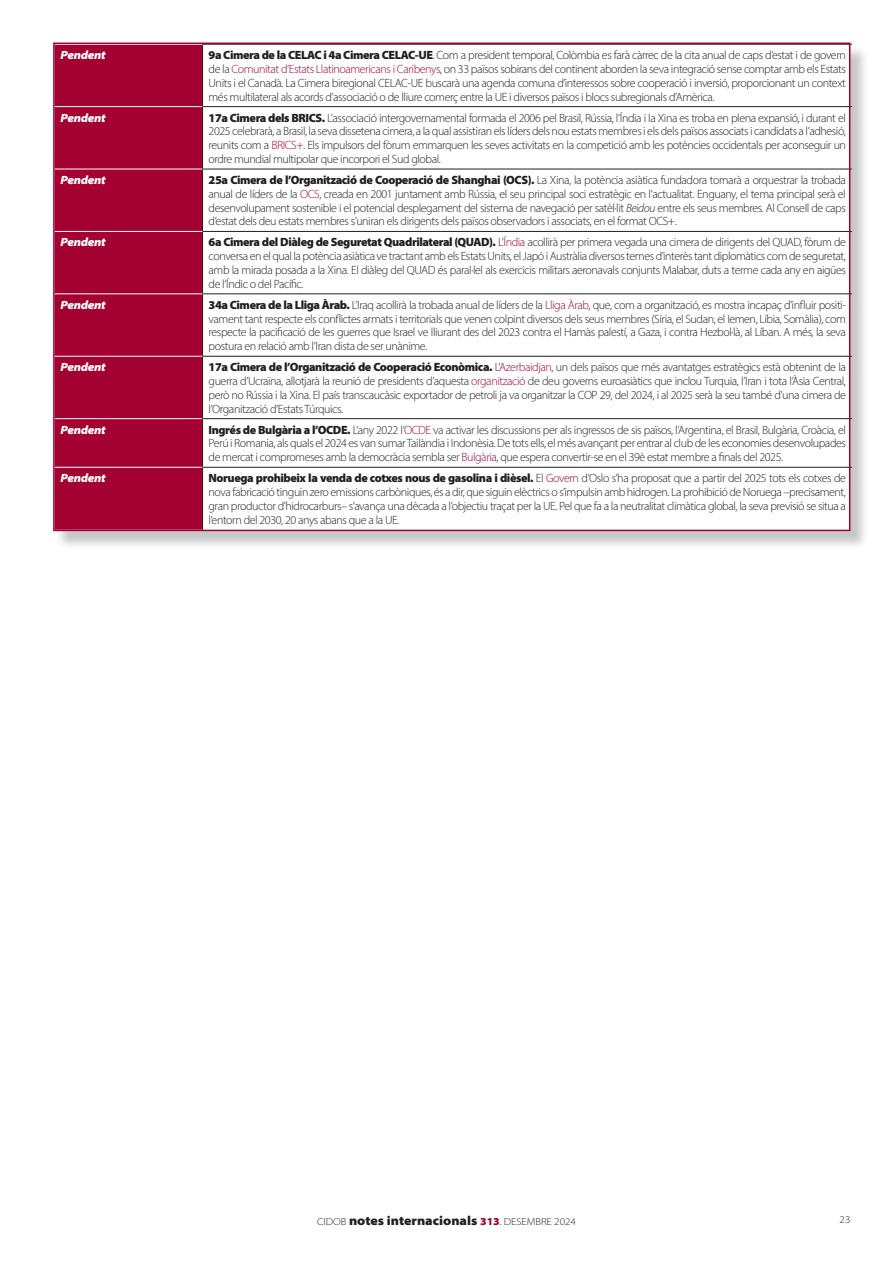
<style>
.page{position:relative;width:893px;height:1263px;background:#fff}
.page>*{position:absolute;margin:0;border:0;box-sizing:border-box;transform-origin:0 0}
.t1{font:900 semi-expanded 12.9px "Myriad Pro";color:#231f20}
.t2{font:300 12px/13.8px "Myriad Pro";letter-spacing:-.035em;color:#231f20;text-align:justify}
.t3{font:italic 900 semi-expanded 12px "Myriad Pro";letter-spacing:-.035em;color:#fff}
.t4{font:300 semi-expanded 10.2px "Myriad Pro";color:#231f20}
.s1{font-weight:900}
.s2{color:#a40133}
.s3{font-style:italic}
.s4{font-weight:300;font-size:10.2px}
.s5{font-size:10.65px;color:#a40133}
</style>
<div class="page">
<div style="left:55px;top:45px;width:814px;height:505px;background:#231f20;opacity:.25"></div>
<div style="left:54px;top:43px;width:796px;height:487px;background:#fff"></div>
<div style="left:56px;top:46px;width:146px;height:482px;background:#a40133"></div>
<hr style="left:202px;top:44px;width:1px;height:62px;background:#231f20">
<hr style="left:202px;top:107px;width:1px;height:62px;background:#231f20">
<hr style="left:202px;top:169px;width:1px;height:62px;background:#231f20">
<hr style="left:202px;top:232px;width:1px;height:62px;background:#231f20">
<hr style="left:202px;top:294px;width:1px;height:62px;background:#231f20">
<hr style="left:202px;top:356px;width:1px;height:62px;background:#231f20">
<hr style="left:202px;top:419px;width:1px;height:48px;background:#231f20">
<hr style="left:202px;top:467px;width:1px;height:63px;background:#231f20">
<hr style="left:202px;top:44px;width:650px;height:1px;background:#231f20">
<hr style="left:202px;top:106px;width:650px;height:1px;background:#231f20">
<hr style="left:202px;top:169px;width:650px;height:1px;background:#231f20">
<hr style="left:202px;top:231px;width:650px;height:1px;background:#231f20">
<hr style="left:202px;top:294px;width:650px;height:1px;background:#231f20">
<hr style="left:202px;top:356px;width:650px;height:1px;background:#231f20">
<hr style="left:202px;top:418px;width:650px;height:1px;background:#231f20">
<hr style="left:202px;top:467px;width:650px;height:1px;background:#231f20">
<hr style="left:55px;top:106px;width:147px;height:1px;background:#fff">
<hr style="left:55px;top:169px;width:147px;height:1px;background:#fff">
<hr style="left:55px;top:231px;width:147px;height:1px;background:#fff">
<hr style="left:55px;top:294px;width:147px;height:1px;background:#fff">
<hr style="left:55px;top:356px;width:147px;height:1px;background:#fff">
<hr style="left:55px;top:418px;width:147px;height:1px;background:#fff">
<hr style="left:55px;top:467px;width:147px;height:1px;background:#fff">
<p class="t3" style="left:61px;top:47px;width:47px">Pendent</p>
<p class="t2" style="left:209px;top:48px;width:639px"><span class="s1">9a Cimera de la CELAC i 4a Cimera CELAC-UE</span>. Com a president temporal, Colòmbia es farà càrrec de la cita anual de caps d’estat i de govern de la <span class="s2">Comunitat d’Estats Llatinoamericans i Caribenys</span>, on 33 països sobirans del continent aborden la seva integració sense comptar amb els Estats Units i el Canadà. La Cimera biregional CELAC-UE buscarà una agenda comuna d’interessos sobre cooperació i inversió, proporcionant un context més multilateral als acords d’associació o de lliure comerç entre la UE i diversos països i blocs subregionals d’Amèrica.</p>
<p class="t3" style="left:61px;top:109px;width:47px">Pendent</p>
<p class="t2" style="left:209px;top:111px;width:639px"><span class="s1">17a Cimera dels BRICS.</span> L’associació intergovernamental formada el 2006 pel Brasil, Rússia, l’Índia i la Xina es troba en plena expansió, i durant el 2025 celebrarà, a Brasil, la seva dissetena cimera, a la qual assistiran els líders dels nou estats membres i els dels països associats i candidats a l’adhesió, reunits com a <span class="s2">BRICS+</span>. Els impulsors del fòrum emmarquen les seves activitats en la competició amb les potències occidentals per aconseguir un ordre mundial multipolar que incorpori el Sud global.</p>
<p class="t3" style="left:61px;top:172px;width:47px">Pendent</p>
<p class="t2" style="left:209px;top:173px;width:639px"><span class="s1">25a Cimera de l’Organització de Cooperació de Shanghai (OCS).</span> La Xina, la potència asiàtica fundadora tornarà a orquestrar la trobada anual de líders de la <span class="s2">OCS</span>, creada en 2001 juntament amb Rússia, el seu principal soci estratègic en l’actualitat. Enguany, el tema principal serà el desenvolupament sostenible i el potencial desplegament del sistema de navegació per satèl·lit <span class="s3">Beidou</span> entre els seus membres. Al Consell de caps d’estat dels deu estats membres s’uniran els dirigents dels països observadors i associats, en el format OCS+.</p>
<p class="t3" style="left:61px;top:234px;width:47px">Pendent</p>
<p class="t2" style="left:209px;top:235px;width:639px"><span class="s1">6a Cimera del Diàleg de Seguretat Quadrilateral (QUAD).</span> L’<span class="s2">Índia</span> acollirà per primera vegada una cimera de dirigents del QUAD, fòrum de conversa en el qual la potència asiàtica ve tractant amb els Estats Units, el Japó i Austràlia diversos temes d’interès tant diplomàtics com de seguretat, amb la mirada posada a la Xina. El diàleg del QUAD és paral·lel als exercicis militars aeronavals conjunts Malabar, duts a terme cada any en aigües de l’Índic o del Pacífic.</p>
<p class="t3" style="left:61px;top:297px;width:47px">Pendent</p>
<p class="t2" style="left:209px;top:298px;width:639px"><span class="s1">34a Cimera de la Lliga Àrab.</span> L’Iraq acollirà la trobada anual de líders de la <span class="s2">Lliga Àrab</span>, que, com a organització, es mostra incapaç d’influir positi&shy;vament tant respecte els conflictes armats i territorials que venen colpint diversos dels seus membres (Síria, el Sudan, el Iemen, Líbia, Somàlia), com respecte la pacificació de les guerres que Israel ve lliurant des del 2023 contra el Hamàs palestí, a Gaza, i contra Hezbol·là, al Líban. A més, la seva postura en relació amb l’Iran dista de ser unànime.</p>
<p class="t3" style="left:61px;top:359px;width:47px">Pendent</p>
<p class="t2" style="left:209px;top:360px;width:639px"><span class="s1">17a Cimera de l’Organització de Cooperació Econòmica.</span> L’<span class="s2">Azerbaidjan</span>, un dels països que més avantatges estratègics està obtenint de la guerra d’Ucraïna, allotjarà la reunió de presidents d’aquesta <span class="s2">organització</span> de deu governs euroasiàtics que inclou Turquia, l’Iran i tota l’Àsia Central, però no Rússia i la Xina. El país transcaucàsic exportador de petroli ja va organitzar la COP 29, del 2024, i al 2025 serà la seu també d’una cimera de l’Organització d’Estats Túrquics.</p>
<p class="t3" style="left:61px;top:421px;width:47px">Pendent</p>
<p class="t2" style="left:209px;top:423px;width:639px"><span class="s1">Ingrés de Bulgària a l’OCDE.</span> L’any 2022 l’<span class="s2">OCDE</span> va activar les discussions per als ingressos de sis països, l’Argentina, el Brasil, Bulgària, Croàcia, el Perú i Romania, als quals el 2024 es van sumar Tailàndia i Indonèsia. De tots ells, el més avançant per entrar al club de les economies desenvolupades de mercat i compromeses amb la democràcia sembla ser <span class="s2">Bulgària</span>, que espera convertir-se en el 39è estat membre a finals del 2025.</p>
<p class="t3" style="left:61px;top:470px;width:47px">Pendent</p>
<p class="t2" style="left:209px;top:471px;width:639px"><span class="s1">Noruega prohibeix la venda de cotxes nous de gasolina i dièsel.</span> El <span class="s2">Govern</span> d’Oslo s’ha proposat que a partir del 2025 tots els cotxes de nova fabricació tinguin zero emissions carbòniques, és a dir, que siguin elèctrics o s’impulsin amb hidrogen. La prohibició de Noruega –precisament, gran productor d’hidrocarburs– s’avança una dècada a l’objectiu traçat per la UE. Pel que fa a la neutralitat climàtica global, la seva previsió se situa a l’entorn del 2030, 20 anys abans que a la UE.</p>
<p class="t1" style="left:317px;top:1212px;width:260px"><span class="s4">CIDOB</span> notes internacionals <span class="s5">313</span><span class="s4">. DESEMBRE 2024</span></p>
<p class="t4" style="left:840px;top:1213px;width:12px">23</p>
</div>
